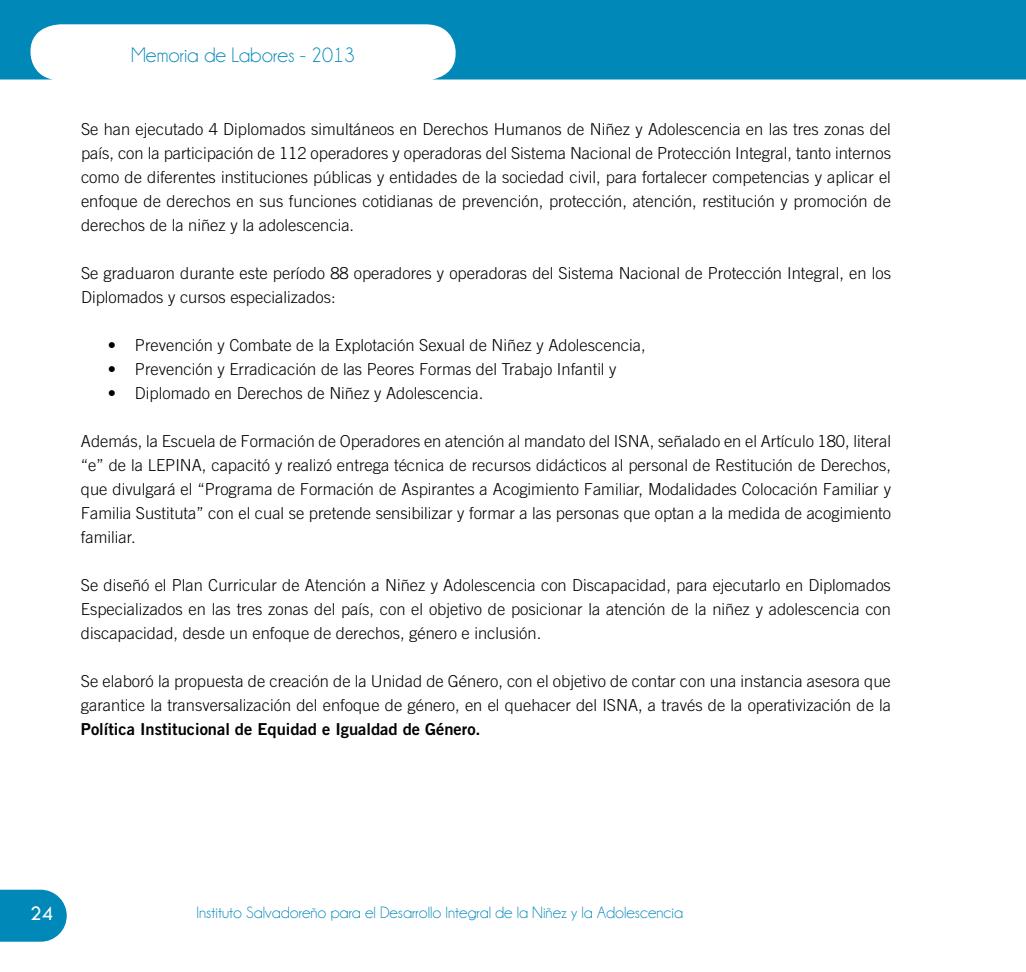
<style>
.page{position:relative;width:1026px;height:972px;background:#fff}
.page>*{position:absolute;margin:0;border:0;box-sizing:border-box;transform-origin:0 0}
.t1{font:21px "Champagne&Limousines";color:#0088b9}
.t2{font:21px "Tw Cen";color:#fff}
.t3{font:300 16.5px/24px "Trade Gothic";color:#000;text-align:justify}
.t4{font:16.5px "Champagne&Limousines";color:#0088b9}
.t5{font:16.5px "Trade Gothic Bold Two";color:#000}
</style>
<div class="page">
<svg style="left:0;top:890px;width:67px;height:52px;background:#1792bf"></svg>
<svg style="left:0;top:0;width:1025px;height:80px;fill:#0088b9"></svg>
<svg style="left:1025px;top:0;width:1px;height:80px"></svg>
<p class="t1" style="left:131px;top:44px;width:225px">Memoria de Labores - 2013</p>
<p class="t3" style="left:81px;top:116px;width:812px">Se han ejecutado 4 Diplomados simultáneos en Derechos Humanos de Niñez y Adolescencia en las tres zonas del país, con la participación de 112 operadores y operadoras del Sistema Nacional de Protección Integral, tanto internos como de diferentes instituciones públicas y entidades de la sociedad civil, para fortalecer competencias y aplicar el enfoque de derechos en sus funciones cotidianas de prevención, protección, atención, restitución y promoción de derechos de la niñez y la adolescencia.</p>
<p class="t3" style="left:81px;top:260px;width:812px">Se graduaron durante este período 88 operadores y operadoras del Sistema Nacional de Protección Integral, en los<br>Diplomados y cursos especializados:</p>
<p class="t3" style="left:108px;top:332px;width:539px">• Prevención y Combate de la Explotación Sexual de Niñez y Adolescencia,</p>
<p class="t3" style="left:108px;top:356px;width:510px">• Prevención y Erradicación de las Peores Formas del Trabajo Infantil y</p>
<p class="t3" style="left:108px;top:380px;width:377px">• Diplomado en Derechos de Niñez y Adolescencia.</p>
<p class="t3" style="left:81px;top:428px;width:812px">Además, la Escuela de Formación de Operadores en atención al mandato del ISNA, señalado en el Artículo 180, literal “e” de la LEPINA, capacitó y realizó entrega técnica de recursos didácticos al personal de Restitución de Derechos, que divulgará el “Programa de Formación de Aspirantes a Acogimiento Familiar, Modalidades Colocación Familiar y Familia Sustituta” con el cual se pretende sensibilizar y formar a las personas que optan a la medida de acogimiento familiar.</p>
<p class="t3" style="left:81px;top:572px;width:812px">Se diseñó el Plan Curricular de Atención a Niñez y Adolescencia con Discapacidad, para ejecutarlo en Diplomados Especializados en las tres zonas del país, con el objetivo de posicionar la atención de la niñez y adolescencia con discapacidad, desde un enfoque de derechos, género e inclusión.</p>
<p class="t3" style="left:81px;top:669px;width:812px">Se elaboró la propuesta de creación de la U nidad de Género, con el objetivo de contar con una instancia asesora que garantice la transversalización del enfoque de género, en el quehacer del ISNA, a través de la operativización de la</p>
<p class="t5" style="left:81px;top:718px;width:401px">Política Institucional de Equidad e Igualdad de Género.</p>
<p class="t2" style="left:30px;top:900px;width:25px">24</p>
<p class="t4" style="left:197px;top:904px;width:488px">Instituto Salvadoreño para el Desarrollo Integral de la Niñez y la Adolescencia</p>
</div>
